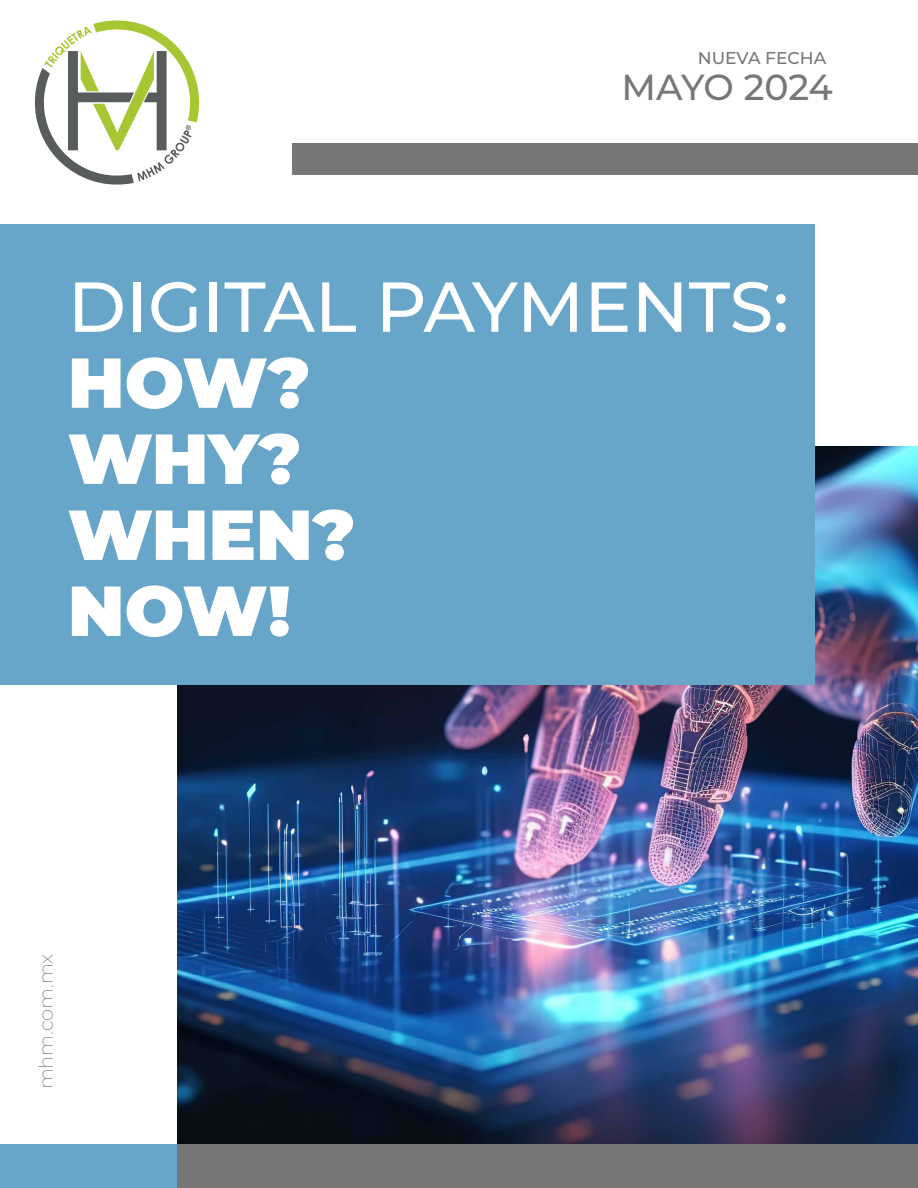
<style>
.page{position:relative;width:918px;height:1188px;background:#fff}
.page>*{position:absolute;margin:0;border:0;box-sizing:border-box;transform-origin:0 0}
.t1{font:100 70.5px/76.1px "Montserrat";color:#fff}
.t2{font:500 36.15px "Montserrat";letter-spacing:-.01em;color:#777778}
.t3{font:200 19.5px "Montserrat";color:#777778}
.t4{font:500 17.1px "Montserrat";color:#777778}
</style>
<div class="page">
<svg style="left:34px;top:20px;width:166px;height:165px"></svg>
<img style="left:177px;top:446px;width:741px;height:698px">
<div style="left:292px;top:143px;width:626px;height:32px;background:#777778"></div>
<div style="left:177px;top:1145px;width:741px;height:43px;background:#777778"></div>
<div style="left:0;top:1145px;width:177px;height:43px;background:#67a6c9"></div>
<div style="left:0;top:224px;width:815px;height:461px;background:#67a6c9"></div>
<p class="t4" style="left:698px;top:46px;width:130px">NUEVA FECHA</p>
<p class="t2" style="left:622px;top:62px;width:213px">MAYO 2024</p>
<p class="t1" style="left:68px;top:267px;width:723px">DIGITAL PAYMENTS:<br>HOW?<br>WHY?<br>WHEN?<br>NOW!</p>
<p class="t3" style="left:33px;top:1089px;width:137px;rotate:-90deg">mhm.com.mx</p>
</div>
